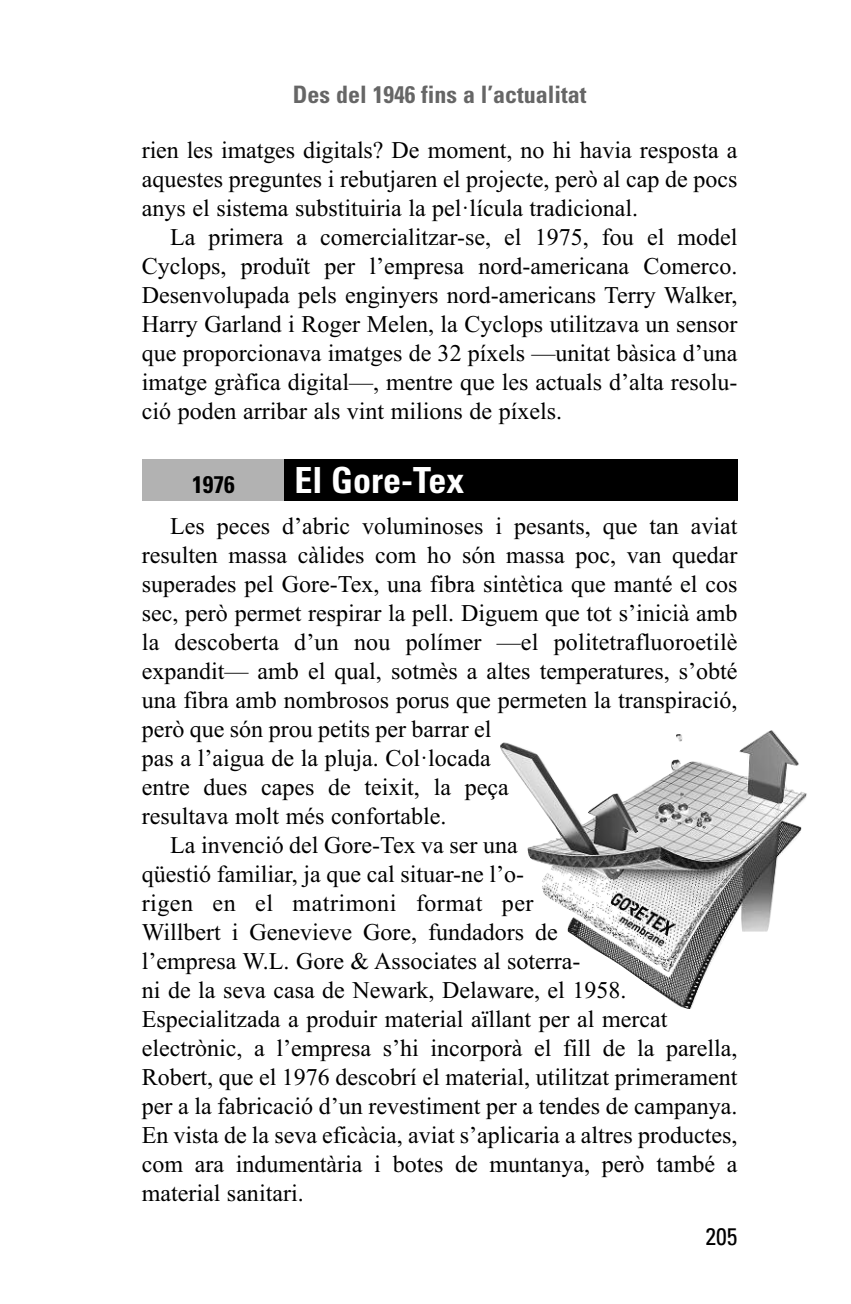
<style>
.page{position:relative;width:851px;height:1304px;background:#fff}
.page>*{position:absolute;margin:0;border:0;box-sizing:border-box;transform-origin:0 0}
.t1{font:700 condensed 36px "Univers";color:#fff}
.t2{font:24px/29px "Times New Roman";color:#000;text-align:justify}
.t3{font:700 condensed 24px "Univers";color:#666}
.t4{font:24px "Times New Roman";letter-spacing:.02em;color:#000}
.t5{font:700 condensed 24px "Univers";color:#000}
.t6{font:condensed 24px "Univers";color:#000}
</style>
<div class="page">
<div style="left:142px;top:459px;width:595px;height:41px;background:#000"></div>
<div style="left:142px;top:459px;width:141px;height:41px;background:#b2b2b2"></div>
<img style="left:500px;top:730px;width:307px;height:279px">
<p class="t3" style="left:293px;top:85px;width:295px">Des del 1946 fins a l’actualitat</p>
<p class="t2" style="left:142px;top:136px;width:597px">rien les imatges digitals? De moment, no hi havia resposta a aquestes preguntes i rebutjaren el projecte, però al cap de pocs anys el sistema substituiria la pel·lícula tradicional.</p>
<p class="t2" style="left:142px;top:223px;width:597px;text-indent:28px">La primera a comercialitzar-se, el 1975, fou el model Cyclops, produït per l’empresa nord-americana Comerco.<br>Desenvolupada pels enginyers nord-americans Terry Walker, Harry Garland i Roger Melen, la Cyclops utilitzava un sensor que proporcionava imatges de 32 píxels —unitat bàsica d’una imatge gràfica digital—, mentre que les actuals d’alta resolu&shy;ció poden arribar als vint milions de píxels.</p>
<p class="t5" style="left:192px;top:476px;width:44px">1976</p>
<h1 class="t1" style="left:294px;top:467px;width:172px">El Gore-Tex</h1>
<p class="t2" style="left:170px;top:512px;width:568px">Les peces d’abric voluminoses i pesants, que tan aviat</p>
<p class="t2" style="left:142px;top:541px;width:597px">resulten massa càlides com ho són massa poc, van quedar</p>
<p class="t2" style="left:142px;top:570px;width:597px">superades pel Gore-Tex, una fibra sintètica que manté el cos</p>
<p class="t2" style="left:142px;top:599px;width:597px">sec, però permet respirar la pell. Diguem que tot s’inicià amb</p>
<p class="t2" style="left:142px;top:628px;width:597px">la descoberta d’un nou polímer —el politetrafluoroetilè</p>
<p class="t2" style="left:142px;top:657px;width:597px">expandit— amb el qual, sotmès a altes temperatures, s’obté</p>
<p class="t2" style="left:142px;top:686px;width:597px">una fibra amb nombrosos porus que permeten la transpiració,</p>
<p class="t2" style="left:142px;top:715px;width:351px">però que són prou petits per barrar el</p>
<p class="t2" style="left:142px;top:744px;width:350px">pas a l’aigua de la pluja. Col·locada</p>
<p class="t2" style="left:142px;top:773px;width:368px">entre dues capes de teixit, la peça</p>
<p class="t2" style="left:142px;top:802px;width:306px">resultava molt més confortable.</p>
<p class="t2" style="left:170px;top:831px;width:349px">La invenció del Gore-Tex va ser una</p>
<p class="t2" style="left:142px;top:860px;width:384px">qüestió familiar, ja que cal situar-ne l’o-</p>
<p class="t4" style="left:142px;top:889px;width:393px">rigen en el matrimoni format per</p>
<p class="t2" style="left:142px;top:918px;width:417px">Willbert i Genevieve Gore, fundadors de</p>
<p class="t2" style="left:142px;top:947px;width:440px">l’empresa W.L. Gore &amp; Associates al soterra-</p>
<p class="t2" style="left:142px;top:976px;width:486px">ni de la seva casa de Newark, Delaware, el 1958.</p>
<p class="t2" style="left:142px;top:1005px;width:527px">Especialitzada a produir material aïllant per al mercat</p>
<p class="t2" style="left:142px;top:1034px;width:597px">electrònic, a l’empresa s’hi incorporà el fill de la parella,</p>
<p class="t2" style="left:142px;top:1063px;width:597px">Robert, que el 1976 descobrí el material, utilitzat primerament</p>
<p class="t2" style="left:142px;top:1092px;width:597px">per a la fabricació d’un revestiment per a tendes de campanya.</p>
<p class="t2" style="left:142px;top:1121px;width:597px">En vista de la seva eficàcia, aviat s’aplicaria a altres productes,</p>
<p class="t2" style="left:142px;top:1150px;width:597px">com ara indumentària i botes de muntanya, però també a</p>
<p class="t2" style="left:142px;top:1179px;width:163px">material sanitari.</p>
<p class="t6" style="left:705px;top:1227px;width:33px">205</p>
</div>
